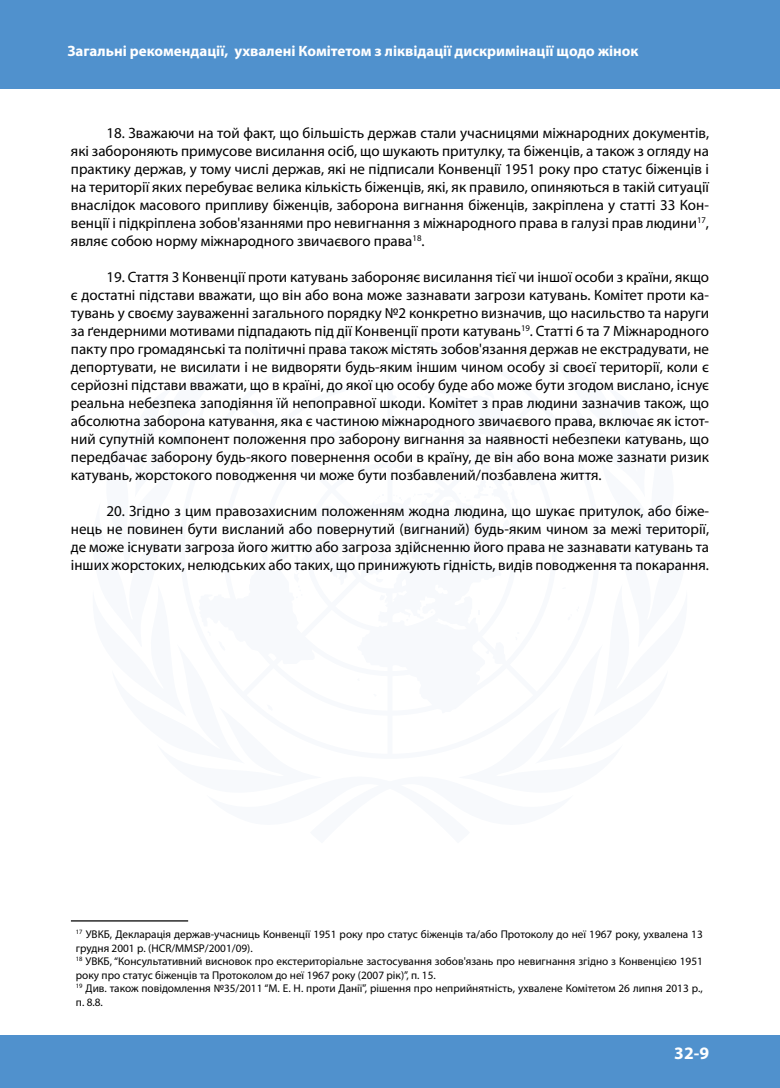
<style>
.page{position:relative;width:780px;height:1088px;background:#fff}
.page>*{position:absolute;margin:0;border:0;box-sizing:border-box;transform-origin:0 0}
.t1{font:700 17.5px "Myriad Pro";color:#fff}
.t2{font:15px/18px "Myriad Pro";color:#000;text-align:justify}
.t3{font:700 15px "Myriad Pro";color:#fff}
.t4{font:11.25px/13.5px "Myriad Pro";color:#000}
</style>
<div class="page">
<div style="left:0;top:0;width:780px;height:88px;background:#5091cd"></div>
<div style="left:0;top:1035px;width:780px;height:53px;background:#5091cd"></div>
<hr style="left:71px;top:920px;width:117px;height:1px;background:#000">
<p class="t3" style="left:67px;top:42px;width:572px">Загальні рекомендації, ухвалені Комітетом з ліквідації дискримінації щодо жінок</p>
<p class="t2" style="left:71px;top:124px;width:639px;text-indent:35px">18. Зважаючи на той факт, що більшість держав стали учасницями міжнародних документів, які забороняють примусове висилання осіб, що шукають притулку, та біженців, а також з огляду на практику держав, у тому числі держав, які не підписали Конвенції 1951 року про статус біженців і на території яких перебуває велика кількість біженців, які, як правило, опиняються в такій ситуації внаслідок масового припливу біженців, заборона вигнання біженців, закріплена у статті 33 Кон&shy;венції і підкріплена зобов'язаннями про невигнання з міжнародного права в галузі прав людини<sup>17</sup>, являє собою норму міжнародного звичаєвого права<sup>18</sup>.</p>
<p class="t2" style="left:71px;top:268px;width:639px;text-indent:35px">19. Стаття 3 Конвенції проти катувань забороняє висилання тієї чи іншої особи з країни, якщо є достатні підстави вважати, що він або вона може зазнавати загрози катувань. Комітет проти ка&shy;тувань у своєму зауваженні загального порядку №2 конкретно визначив, що насильство та наруги за ґендерними мотивами підпадають під дії Конвенції проти катувань<sup>19</sup>. Статті 6 та 7 Міжнародного пакту про громадянські та політичні права також містять зобов'язання держав не екстрадувати, не депортувати, не висилати і не видворяти будь-яким іншим чином особу зі своєї території, коли є серйозні підстави вважати, що в країні, до якої цю особу буде або може бути згодом вислано, існує реальна небезпека заподіяння їй непоправної шкоди. Комітет з прав людини зазначив також, що абсолютна заборона катування, яка є частиною міжнародного звичаєвого права, включає як істот&shy;ний супутній компонент положення про заборону вигнання за наявності небезпеки катувань, що передбачає заборону будь-якого повернення особи в країну, де він або вона може зазнати ризик катувань, жорстокого поводження чи може бути позбавлений/позбавлена життя.</p>
<p class="t2" style="left:71px;top:502px;width:639px;text-indent:35px">20. Згідно з цим правозахисним положенням жодна людина, що шукає притулок, або біже&shy;нець не повинен бути висланий або повернутий (вигнаний) будь-яким чином за межі території, де може існувати загроза його життю або загроза здійсненню його права не зазнавати катувань та інших жорстоких, нелюдських або таких, що принижують гідність, видів поводження та покарання.</p>
<p class="t4" style="left:76px;top:927px;width:628px"><sup>17</sup> УВКБ, Декларація держав-учасниць Конвенції 1951 року про статус біженців та/або Протоколу до неї 1967 року, ухвалена 13 грудня 2001 р. (HCR/MMSP/2001/09).<br><sup>18</sup> УВКБ, “Консультативний висновок про екстериторіальне застосування зобов'язань про невигнання згідно з Конвенцією 1951 року про статус біженців та Протоколом до неї 1967 року (2007 рік)”, п. 15.<br><sup>19</sup> Див. також повідомлення №35/2011 “М. Е. Н. проти Данії”, рішення про неприйнятність, ухвалене Комітетом 26 липня 2013 р., п. 8.8.</p>
<p class="t1" style="left:674px;top:1044px;width:36px">32-9</p>
</div>
